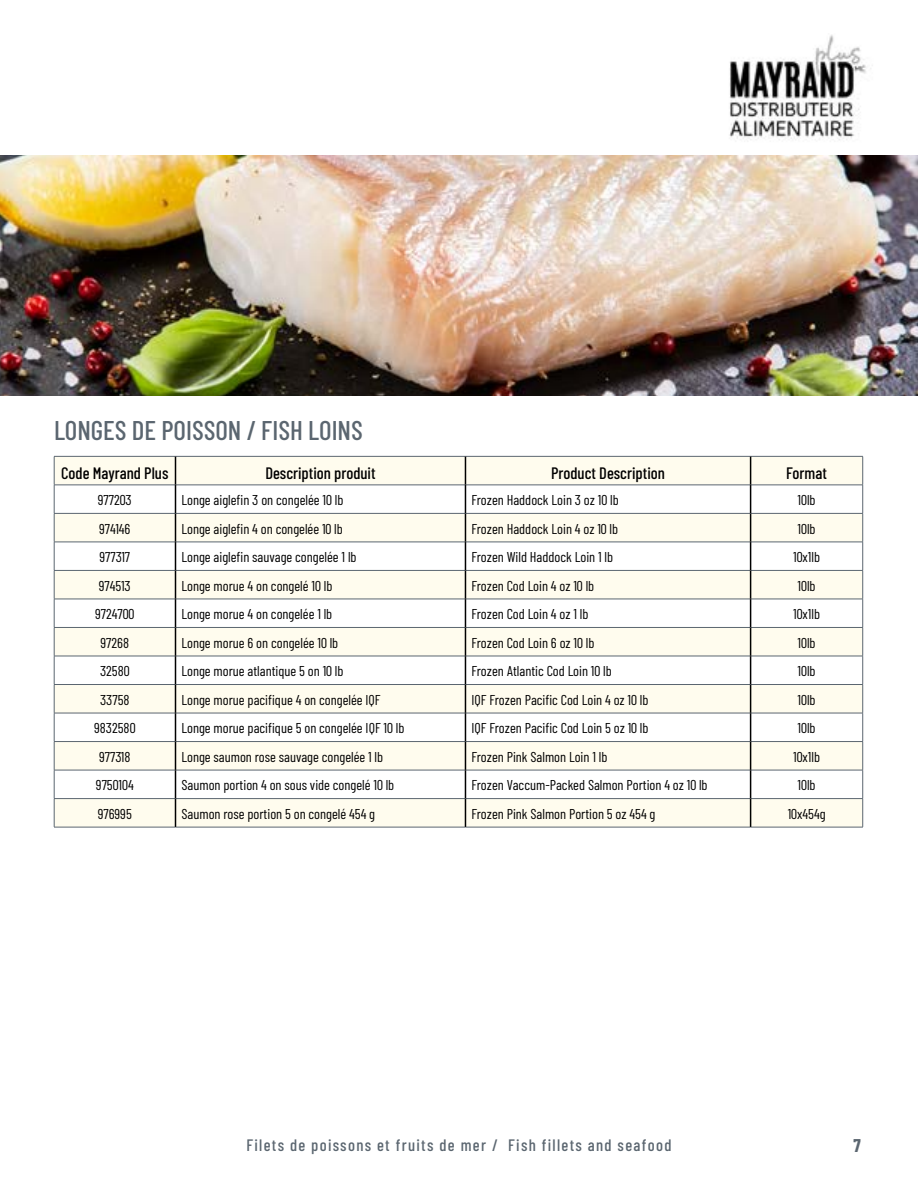
<style>
.page{position:relative;width:918px;height:1188px;background:#fff}
.page>*{position:absolute;margin:0;border:0;box-sizing:border-box;transform-origin:0 0}
.t1{font:500 27px "Barlow Condensed";color:#5b6670}
.t2{font:700 18px "Barlow Condensed";color:#5b6670}
.t3{font:500 16.5px "Barlow Condensed";color:#000}
.t4{font:500 16.5px "Barlow Condensed";letter-spacing:.08em;color:#5b6670}
.t5{font:14.25px "Barlow Condensed";color:#000}
</style>
<div class="page">
<img style="left:729px;top:35px;width:142px;height:105px">
<div style="left:55px;top:457px;width:807px;height:370px;background:#fffcee"></div>
<svg style="left:55px;top:486px;width:807px;height:312px"></svg>
<hr style="left:54px;top:456px;width:122px;height:1px;background:#5b6670">
<hr style="left:176px;top:456px;width:289px;height:1px;background:#5b6670">
<hr style="left:465px;top:456px;width:286px;height:1px;background:#5b6670">
<hr style="left:751px;top:456px;width:112px;height:1px;background:#5b6670">
<hr style="left:54px;top:485px;width:122px;height:1px;background:#5b6670">
<hr style="left:176px;top:485px;width:289px;height:1px;background:#5b6670">
<hr style="left:465px;top:485px;width:286px;height:1px;background:#5b6670">
<hr style="left:751px;top:485px;width:112px;height:1px;background:#5b6670">
<hr style="left:54px;top:513px;width:122px;height:1px;background:#5b6670">
<hr style="left:176px;top:513px;width:289px;height:1px;background:#5b6670">
<hr style="left:465px;top:513px;width:286px;height:1px;background:#5b6670">
<hr style="left:751px;top:513px;width:112px;height:1px;background:#5b6670">
<hr style="left:54px;top:542px;width:122px;height:1px;background:#5b6670">
<hr style="left:176px;top:542px;width:289px;height:1px;background:#5b6670">
<hr style="left:465px;top:542px;width:286px;height:1px;background:#5b6670">
<hr style="left:751px;top:542px;width:112px;height:1px;background:#5b6670">
<hr style="left:54px;top:570px;width:122px;height:1px;background:#5b6670">
<hr style="left:176px;top:570px;width:289px;height:1px;background:#5b6670">
<hr style="left:465px;top:570px;width:286px;height:1px;background:#5b6670">
<hr style="left:751px;top:570px;width:112px;height:1px;background:#5b6670">
<hr style="left:54px;top:599px;width:122px;height:1px;background:#5b6670">
<hr style="left:176px;top:599px;width:289px;height:1px;background:#5b6670">
<hr style="left:465px;top:599px;width:286px;height:1px;background:#5b6670">
<hr style="left:751px;top:599px;width:112px;height:1px;background:#5b6670">
<hr style="left:54px;top:627px;width:122px;height:1px;background:#5b6670">
<hr style="left:176px;top:627px;width:289px;height:1px;background:#5b6670">
<hr style="left:465px;top:627px;width:286px;height:1px;background:#5b6670">
<hr style="left:751px;top:627px;width:112px;height:1px;background:#5b6670">
<hr style="left:54px;top:656px;width:122px;height:1px;background:#5b6670">
<hr style="left:176px;top:656px;width:289px;height:1px;background:#5b6670">
<hr style="left:465px;top:656px;width:286px;height:1px;background:#5b6670">
<hr style="left:751px;top:656px;width:112px;height:1px;background:#5b6670">
<hr style="left:54px;top:684px;width:122px;height:1px;background:#5b6670">
<hr style="left:176px;top:684px;width:289px;height:1px;background:#5b6670">
<hr style="left:465px;top:684px;width:286px;height:1px;background:#5b6670">
<hr style="left:751px;top:684px;width:112px;height:1px;background:#5b6670">
<hr style="left:54px;top:713px;width:122px;height:1px;background:#5b6670">
<hr style="left:176px;top:713px;width:289px;height:1px;background:#5b6670">
<hr style="left:465px;top:713px;width:286px;height:1px;background:#5b6670">
<hr style="left:751px;top:713px;width:112px;height:1px;background:#5b6670">
<hr style="left:54px;top:741px;width:122px;height:1px;background:#5b6670">
<hr style="left:176px;top:741px;width:289px;height:1px;background:#5b6670">
<hr style="left:465px;top:741px;width:286px;height:1px;background:#5b6670">
<hr style="left:751px;top:741px;width:112px;height:1px;background:#5b6670">
<hr style="left:54px;top:770px;width:122px;height:1px;background:#5b6670">
<hr style="left:176px;top:770px;width:289px;height:1px;background:#5b6670">
<hr style="left:465px;top:770px;width:286px;height:1px;background:#5b6670">
<hr style="left:751px;top:770px;width:112px;height:1px;background:#5b6670">
<hr style="left:54px;top:798px;width:122px;height:1px;background:#5b6670">
<svg style="left:54px;top:457px;width:1px;height:370px"></svg>
<hr style="left:176px;top:798px;width:289px;height:1px;background:#5b6670">
<hr style="left:465px;top:798px;width:286px;height:1px;background:#5b6670">
<hr style="left:751px;top:798px;width:112px;height:1px;background:#5b6670">
<svg style="left:862px;top:457px;width:1px;height:370px"></svg>
<hr style="left:54px;top:827px;width:122px;height:1px;background:#5b6670">
<hr style="left:176px;top:827px;width:289px;height:1px;background:#5b6670">
<hr style="left:465px;top:827px;width:286px;height:1px;background:#5b6670">
<hr style="left:751px;top:827px;width:112px;height:1px;background:#5b6670">
<svg style="left:175px;top:457px;width:1px;height:370px"></svg>
<svg style="left:465px;top:457px;width:1px;height:370px"></svg>
<svg style="left:750px;top:457px;width:1px;height:370px"></svg>
<img style="left:0;top:156px;width:918px;height:239px">
<h1 class="t1" style="left:54px;top:413px;width:310px">LONGES DE POISSON / FISH LOINS</h1>
<p class="t3" style="left:61px;top:463px;width:109px">Code Mayrand Plus</p>
<p class="t3" style="left:265px;top:463px;width:112px">Description produit</p>
<p class="t3" style="left:551px;top:463px;width:115px">Product Description</p>
<p class="t3" style="left:786px;top:463px;width:42px">Format</p>
<p class="t5" style="left:98px;top:491px;width:35px">977203</p>
<p class="t5" style="left:182px;top:491px;width:163px">Longe aiglefin 3 on congelée 10 lb</p>
<p class="t5" style="left:471px;top:491px;width:149px">Frozen Haddock Loin 3 oz 10 lb</p>
<p class="t5" style="left:798px;top:491px;width:20px">10lb</p>
<p class="t5" style="left:99px;top:520px;width:33px">974146</p>
<p class="t5" style="left:182px;top:520px;width:163px">Longe aiglefin 4 on congelée 10 lb</p>
<p class="t5" style="left:471px;top:520px;width:148px">Frozen Haddock Loin 4 oz 10 lb</p>
<p class="t5" style="left:798px;top:520px;width:20px">10lb</p>
<p class="t5" style="left:100px;top:548px;width:32px">977317</p>
<p class="t5" style="left:182px;top:548px;width:177px">Longe aiglefin sauvage congelée 1 lb</p>
<p class="t5" style="left:471px;top:548px;width:143px">Frozen Wild Haddock Loin 1 lb</p>
<p class="t5" style="left:793px;top:548px;width:28px">10x1lb</p>
<p class="t5" style="left:99px;top:577px;width:33px">974513</p>
<p class="t5" style="left:182px;top:577px;width:152px">Longe morue 4 on congelé 10 lb</p>
<p class="t5" style="left:471px;top:577px;width:124px">Frozen Cod Loin 4 oz 10 lb</p>
<p class="t5" style="left:798px;top:577px;width:20px">10lb</p>
<p class="t5" style="left:95px;top:605px;width:41px">9724700</p>
<p class="t5" style="left:182px;top:605px;width:152px">Longe morue 4 on congelée 1 lb</p>
<p class="t5" style="left:471px;top:605px;width:118px">Frozen Cod Loin 4 oz 1 lb</p>
<p class="t5" style="left:793px;top:605px;width:28px">10x1lb</p>
<p class="t5" style="left:101px;top:634px;width:30px">97268</p>
<p class="t5" style="left:182px;top:634px;width:158px">Longe morue 6 on congelée 10 lb</p>
<p class="t5" style="left:471px;top:634px;width:124px">Frozen Cod Loin 6 oz 10 lb</p>
<p class="t5" style="left:798px;top:634px;width:20px">10lb</p>
<p class="t5" style="left:100px;top:662px;width:31px">32580</p>
<p class="t5" style="left:182px;top:662px;width:164px">Longe morue atlantique 5 on 10 lb</p>
<p class="t5" style="left:471px;top:662px;width:142px">Frozen Atlantic Cod Loin 10 lb</p>
<p class="t5" style="left:798px;top:662px;width:20px">10lb</p>
<p class="t5" style="left:100px;top:691px;width:31px">33758</p>
<p class="t5" style="left:182px;top:691px;width:201px">Longe morue pacifique 4 on congelée IQF</p>
<p class="t5" style="left:471px;top:691px;width:178px">IQF Frozen Pacific Cod Loin 4 oz 10 lb</p>
<p class="t5" style="left:798px;top:691px;width:20px">10lb</p>
<p class="t5" style="left:94px;top:719px;width:43px">9832580</p>
<p class="t5" style="left:182px;top:719px;width:224px">Longe morue pacifique 5 on congelée IQF 10 lb</p>
<p class="t5" style="left:471px;top:719px;width:179px">IQF Frozen Pacific Cod Loin 5 oz 10 lb</p>
<p class="t5" style="left:798px;top:719px;width:20px">10lb</p>
<p class="t5" style="left:99px;top:748px;width:33px">977318</p>
<p class="t5" style="left:182px;top:748px;width:203px">Longe saumon rose sauvage congelée 1 lb</p>
<p class="t5" style="left:471px;top:748px;width:137px">Frozen Pink Salmon Loin 1 lb</p>
<p class="t5" style="left:793px;top:748px;width:28px">10x1lb</p>
<p class="t5" style="left:96px;top:776px;width:39px">9750104</p>
<p class="t5" style="left:182px;top:776px;width:214px">Saumon portion 4 on sous vide congelé 10 lb</p>
<p class="t5" style="left:471px;top:776px;width:238px">Frozen Vaccum-Packed Salmon Portion 4 oz 10 lb</p>
<p class="t5" style="left:798px;top:776px;width:20px">10lb</p>
<p class="t5" style="left:98px;top:805px;width:36px">976995</p>
<p class="t5" style="left:182px;top:805px;width:195px">Saumon rose portion 5 on congelé 454 g</p>
<p class="t5" style="left:471px;top:805px;width:186px">Frozen Pink Salmon Portion 5 oz 454 g</p>
<p class="t5" style="left:788px;top:805px;width:39px">10x454g</p>
<p class="t4" style="left:246px;top:1134px;width:427px">Filets de poissons et fruits de mer / Fish fillets and seafood</p>
<p class="t2" style="left:854px;top:1134px;width:9px">7</p>
</div>
